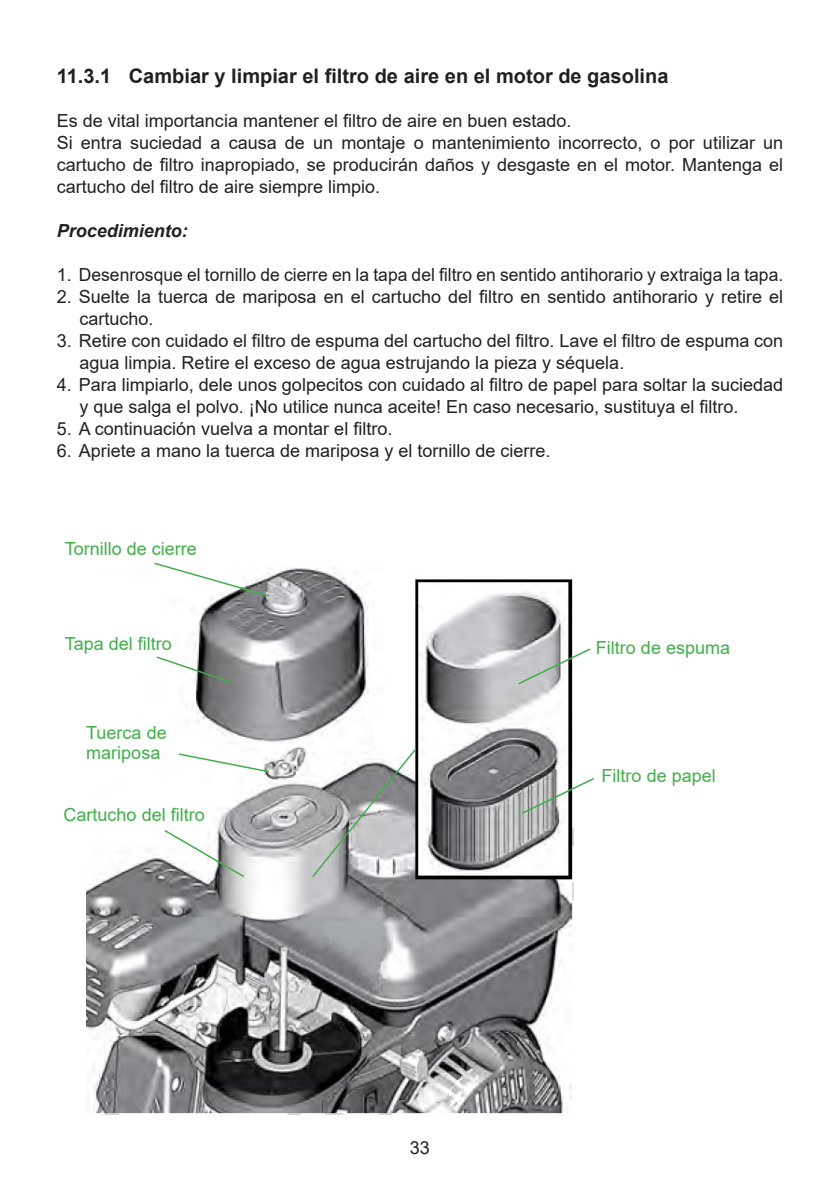
<style>
.page{position:relative;width:840px;height:1191px;background:#fff}
.page>*{position:absolute;margin:0;border:0;box-sizing:border-box;transform-origin:0 0}
.t1{font:700 20px "Arial";color:#231f20}
.t2{font:18px/22px "Arial";color:#231f20}
.t3{font:18px/20px "Arial";color:#40ae49}
.t4{font:italic 700 18px "Arial";color:#231f20}
</style>
<div class="page">
<img style="left:87px;top:567px;width:486px;height:547px">
<svg style="left:310px;top:747px;width:107px;height:131px"></svg>
<svg style="left:155px;top:655px;width:79px;height:29px"></svg>
<svg style="left:163px;top:828px;width:82px;height:50px"></svg>
<svg style="left:516px;top:647px;width:75px;height:38px"></svg>
<svg style="left:520px;top:776px;width:74px;height:39px"></svg>
<svg style="left:177px;top:752px;width:93px;height:21px"></svg>
<svg style="left:153px;top:562px;width:117px;height:36px"></svg>
<p class="t1" style="left:57px;top:61px;width:613px">11.3.1 Cambiar y limpiar el filtro de aire en el motor de gasolina</p>
<p class="t2" style="left:57px;top:109px;width:516px">Es de vital importancia mantener el filtro de aire en buen estado.</p>
<p class="t2" style="left:57px;top:131px;width:727px;text-align:justify">Si entra suciedad a causa de un montaje o mantenimiento incorrecto, o por utilizar un cartucho de filtro inapropiado, se producirán daños y desgaste en el motor. Mantenga el cartucho del filtro de aire siempre limpio.</p>
<p class="t4" style="left:57px;top:218px;width:133px">Procedimiento:</p>
<p class="t2" style="left:57px;top:263px;width:727px">1. Desenrosque el tornillo de cierre en la tapa del filtro en sentido antihorario y extraiga la tapa.</p>
<p class="t2" style="left:79px;top:285px;width:705px;text-indent:-23px">2. Suelte la tuerca de mariposa en el cartucho del filtro en sentido antihorario y retire el cartucho.</p>
<p class="t2" style="left:79px;top:329px;width:704px;text-indent:-23px">3. Retire con cuidado el filtro de espuma del cartucho del filtro. Lave el filtro de espuma con agua limpia. Retire el exceso de agua estrujando la pieza y séquela.</p>
<p class="t2" style="left:79px;top:373px;width:704px;text-indent:-23px">4. Para limpiarlo, dele unos golpecitos con cuidado al filtro de papel para soltar la suciedad y que salga el polvo. ¡No utilice nunca aceite! En caso necesario, sustituya el filtro.</p>
<p class="t2" style="left:57px;top:417px;width:337px">5. A continuación vuelva a montar el filtro.</p>
<p class="t2" style="left:57px;top:439px;width:495px">6. Apriete a mano la tuerca de mariposa y el tornillo de cierre.</p>
<p class="t3" style="left:65px;top:538px;width:134px">Tornillo de cierre</p>
<p class="t3" style="left:65px;top:634px;width:109px">Tapa del filtro</p>
<p class="t3" style="left:86px;top:722px;width:82px">Tuerca de mariposa</p>
<p class="t3" style="left:63px;top:805px;width:143px">Cartucho del filtro</p>
<p class="t2" style="left:410px;top:1136px;width:22px">33</p>
<p class="t3" style="left:595px;top:637px;width:136px">Filtro de espuma</p>
<p class="t3" style="left:601px;top:765px;width:116px">Filtro de papel</p>
</div>
